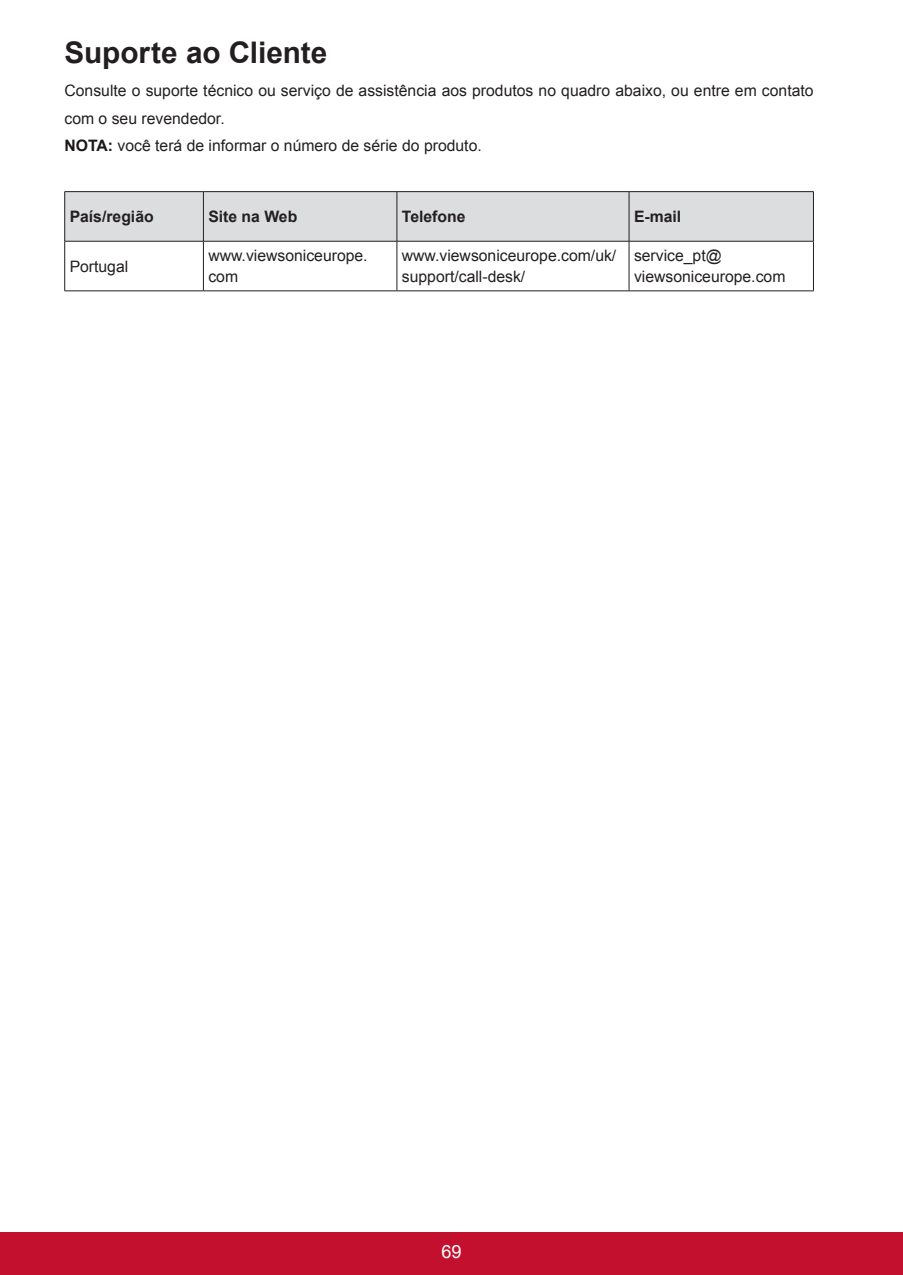
<style>
.page{position:relative;width:903px;height:1275px;background:#fff}
.page>*{position:absolute;margin:0;border:0;box-sizing:border-box;transform-origin:0 0}
.t1{font:700 29.75px "Arial";letter-spacing:-.005em;color:#231f20}
.t2{font:18.2px "Arial";color:#fff}
.t3{font:15.75px/21px "Arial";color:#231f20}
.t4{font:700 15.75px "Arial";color:#231f20}
.s1{font-weight:700;color:#1a161a}
</style>
<div class="page">
<div style="left:0;top:1232px;width:903px;height:43px;background:#c3102f"></div>
<div style="left:65px;top:192px;width:748px;height:49px;background:#dcdddf"></div>
<hr style="left:64px;top:191px;width:139px;height:1px;background:#231f20">
<hr style="left:64px;top:192px;width:1px;height:49px;background:#231f20">
<hr style="left:203px;top:191px;width:194px;height:1px;background:#231f20">
<hr style="left:203px;top:192px;width:1px;height:49px;background:#231f20">
<hr style="left:397px;top:191px;width:232px;height:1px;background:#231f20">
<hr style="left:397px;top:192px;width:1px;height:49px;background:#231f20">
<hr style="left:629px;top:191px;width:185px;height:1px;background:#231f20">
<hr style="left:629px;top:192px;width:1px;height:49px;background:#231f20">
<hr style="left:813px;top:192px;width:1px;height:49px;background:#231f20">
<hr style="left:64px;top:241px;width:139px;height:1px;background:#231f20">
<hr style="left:64px;top:241px;width:1px;height:50px;background:#231f20">
<hr style="left:203px;top:241px;width:194px;height:1px;background:#231f20">
<hr style="left:203px;top:241px;width:1px;height:50px;background:#231f20">
<hr style="left:397px;top:241px;width:232px;height:1px;background:#231f20">
<hr style="left:397px;top:241px;width:1px;height:50px;background:#231f20">
<hr style="left:629px;top:241px;width:185px;height:1px;background:#231f20">
<hr style="left:629px;top:241px;width:1px;height:50px;background:#231f20">
<hr style="left:813px;top:241px;width:1px;height:50px;background:#231f20">
<hr style="left:64px;top:291px;width:139px;height:1px;background:#231f20">
<hr style="left:203px;top:291px;width:194px;height:1px;background:#231f20">
<hr style="left:397px;top:291px;width:232px;height:1px;background:#231f20">
<hr style="left:629px;top:291px;width:185px;height:1px;background:#231f20">
<h1 class="t1" style="left:64px;top:33px;width:264px">Suporte ao Cliente</h1>
<p class="t3" style="left:64px;top:77px;width:751px;line-height:27.7px">Consulte o suporte técnico ou serviço de assistência aos produtos no quadro abaixo, ou entre em contato com o seu revendedor.<br><span class="s1">NOTA:</span> você terá de informar o número de série do produto.</p>
<p class="t4" style="left:70px;top:206px;width:86px">País/região</p>
<p class="t4" style="left:208px;top:206px;width:90px">Site na Web</p>
<p class="t4" style="left:402px;top:206px;width:65px">Telefone</p>
<p class="t4" style="left:634px;top:206px;width:49px">E-mail</p>
<p class="t3" style="left:70px;top:256px;width:60px">Portugal</p>
<p class="t3" style="left:208px;top:245px;width:161px">www.viewsoniceurope. com</p>
<p class="t3" style="left:402px;top:245px;width:216px">www.viewsoniceurope.com/uk/ support/call-desk/</p>
<p class="t3" style="left:634px;top:245px;width:153px">service_pt@ viewsoniceurope.com</p>
<p class="t2" style="left:441px;top:1239px;width:22px">69</p>
</div>
